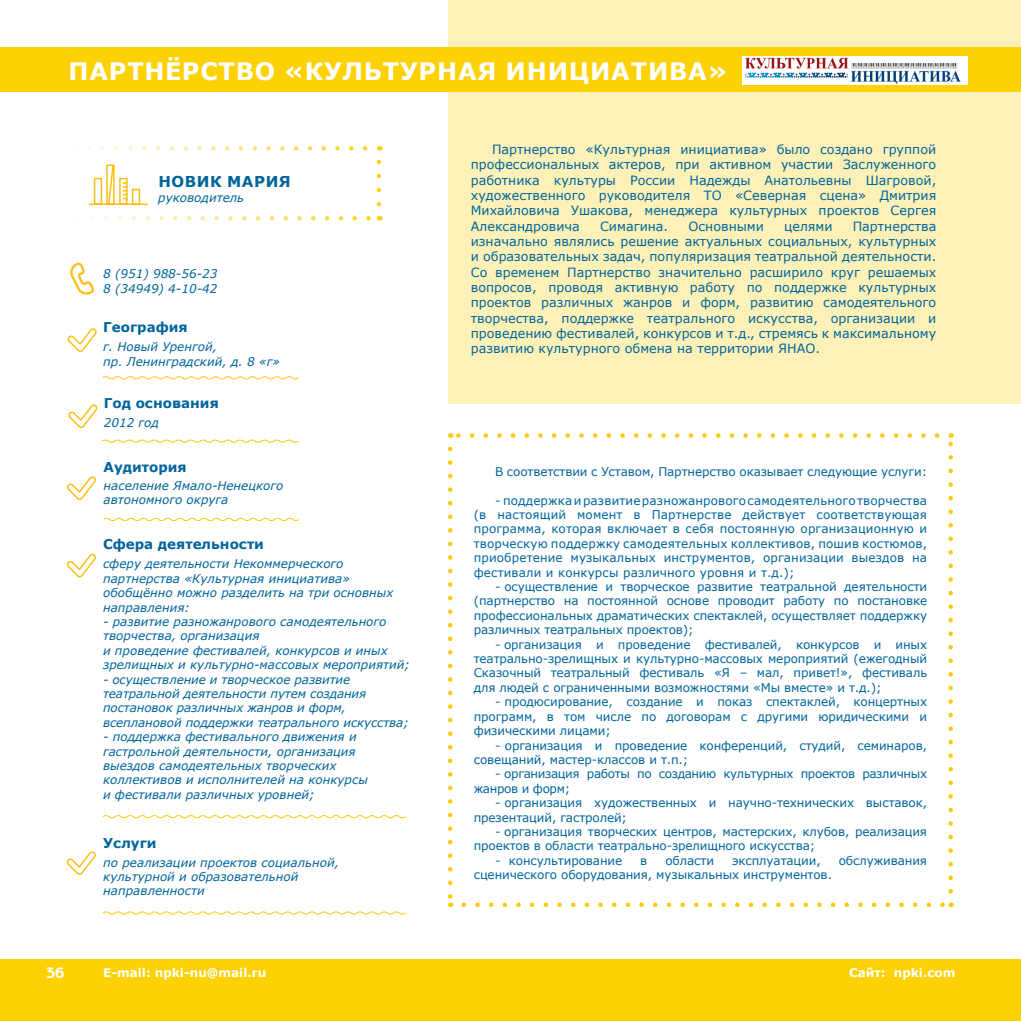
<style>
.page{position:relative;width:1021px;height:1021px;background:#fff}
.page>*{position:absolute;margin:0;border:0;box-sizing:border-box;transform-origin:0 0}
.t1{font:700 24px "Verdana";letter-spacing:.035em;color:#fff}
.t2{font:700 15px "Verdana";letter-spacing:.035em;color:#00659c}
.t3{font:15px "Benguiat Gothic Bold ITC";color:#fff}
.t4{font:700 13.5px "Verdana";color:#00659c}
.t5{font:12.75px/15.3px "Verdana";color:#00659c;text-align:justify}
.t6{font:12px/14.4px "Verdana";letter-spacing:-.01em;color:#00659c;text-align:justify}
.t7{font:italic 12px/14.4px "Verdana";color:#00659c}
.t8{font:12px/14.4px "Verdana";letter-spacing:-.03em;color:#00659c}
.t9{font:700 12px "Verdana";color:#fff}
</style>
<div class="page">
<div style="left:0;top:959px;width:1020px;height:61px;background:#fed105"></div>
<div style="left:448px;top:0;width:572px;height:403px;background:#fef1b7"></div>
<div style="left:0;top:48px;width:1020px;height:44px;background:#fed105"></div>
<svg style="left:464px;top:902px;width:479px;height:5px"></svg>
<svg style="left:457px;top:433px;width:480px;height:5px"></svg>
<svg style="left:448px;top:449px;width:4px;height:458px"></svg>
<svg style="left:948px;top:433px;width:4px;height:458px"></svg>
<svg style="left:80px;top:216px;width:291px;height:4px"></svg>
<svg style="left:87px;top:146px;width:278px;height:5px"></svg>
<svg style="left:376px;top:146px;width:5px;height:58px"></svg>
<svg style="left:88px;top:164px;width:61px;height:42px"></svg>
<svg style="left:70px;top:262px;width:24px;height:33px"></svg>
<svg style="left:102px;top:376px;width:197px;height:4px"></svg>
<svg style="left:102px;top:439px;width:197px;height:4px"></svg>
<svg style="left:102px;top:815px;width:304px;height:4px"></svg>
<svg style="left:102px;top:911px;width:304px;height:4px"></svg>
<svg style="left:103px;top:517px;width:197px;height:4px"></svg>
<svg style="left:67px;top:328px;width:30px;height:24px"></svg>
<svg style="left:68px;top:404px;width:30px;height:24px"></svg>
<svg style="left:66px;top:553px;width:30px;height:25px"></svg>
<svg style="left:67px;top:476px;width:29px;height:24px"></svg>
<svg style="left:66px;top:851px;width:30px;height:24px"></svg>
<img style="left:742px;top:56px;width:225px;height:29px">
<p class="t1" style="left:68px;top:54px;width:660px">ПАРТНЁРСТВО «КУЛЬТУРНАЯ ИНИЦИАТИВА»</p>
<p class="t3" style="left:46px;top:962px;width:19px">36</p>
<p class="t2" style="left:158px;top:171px;width:134px">НОВИК МАРИЯ</p>
<p class="t7" style="left:158px;top:190px;width:87px">руководитель</p>
<p class="t7" style="left:103px;top:267px;width:116px">8 (951) 988-56-23</p>
<p class="t7" style="left:103px;top:281px;width:116px">8 (34949) 4-10-42</p>
<p class="t4" style="left:103px;top:318px;width:86px">География</p>
<p class="t7" style="left:103px;top:339px;width:178px">г. Новый Уренгой,<br>пр. Ленинградский, д. 8 «г»</p>
<p class="t4" style="left:104px;top:394px;width:116px">Год основания</p>
<p class="t7" style="left:104px;top:415px;width:57px">2012 год</p>
<p class="t4" style="left:104px;top:458px;width:85px">Аудитория</p>
<p class="t7" style="left:104px;top:479px;width:181px;line-height:13.5px">население Ямало-Ненецкого автономного округа</p>
<p class="t4" style="left:103px;top:535px;width:162px">Сфера деятельности</p>
<p class="t7" style="left:103px;top:556px;width:292px">сферу деятельности Некоммерческого партнерства «Культурная инициатива» обобщённо можно разделить на три основных направления:</p>
<p class="t7" style="left:103px;top:614px;width:308px">- развитие разножанрового самодеятельного творчества, организация<br>и проведение фестивалей, конкурсов и иных зрелищных и культурно-массовых мероприятий;</p>
<p class="t7" style="left:103px;top:672px;width:307px">- осуществление и творческое развитие театральной деятельности путем создания постановок различных жанров и форм, всеплановой поддержки театрального искусства;</p>
<p class="t7" style="left:103px;top:729px;width:266px">- поддержка фестивального движения и гастрольной деятельности, организация выездов самодеятельных творческих коллективов и исполнителей на конкурсы и фестивали различных уровней;</p>
<p class="t4" style="left:103px;top:833px;width:55px">Услуги</p>
<p class="t7" style="left:103px;top:854px;width:237px">по реализации проектов социальной, культурной и образовательной направленности</p>
<p class="t5" style="left:471px;top:142px;width:467px;text-indent:21px">Партнерство «Культурная инициатива» было создано группой профессиональных актеров, при активном участии Заслуженного работника культуры России Надежды Анатольевны Шагровой, художественного руководителя ТО «Северная сцена» Дмитрия Михайловича Ушакова, менеджера культурных проектов Сергея Александровича</p>
<p class="t5" style="left:600px;top:218px;width:70px">Симагина.</p>
<p class="t5" style="left:688px;top:218px;width:77px">Основными</p>
<p class="t5" style="left:784px;top:218px;width:50px">целями</p>
<p class="t5" style="left:471px;top:218px;width:467px;text-indent:382px">Партнерства изначально являлись решение актуальных социальных, культурных и образовательных задач, популяризация театральной деятельности.<br>Со временем Партнерство значительно расширило круг решаемых вопросов, проводя активную работу по поддержке культурных проектов различных жанров и форм, развитию самодеятельного творчества, поддержке театрального искусства, организации и проведению фестивалей, конкурсов и т.д., стремясь к максимальному развитию культурного обмена на территории ЯНАО.</p>
<p class="t6" style="left:495px;top:464px;width:433px">В соответствии с Уставом, Партнерство оказывает следующие услуги:</p>
<p class="t6" style="left:473px;top:493px;width:455px;text-indent:21px">- поддержка и развитие разножанрового самодеятельного творчества (в настоящий момент в Партнерстве действует соответствующая программа, которая включает в себя постоянную организационную и творческую поддержку самодеятельных коллективов, пошив костюмов, приобретение музыкальных инструментов, организации выездов на фестивали и конкурсы различного уровня и т.д.);</p>
<p class="t6" style="left:473px;top:579px;width:455px;text-indent:21px">- осуществление и творческое развитие театральной деятельности (партнерство на постоянной основе проводит работу по постановке профессиональных драматических спектаклей, осуществляет поддержку различных театральных проектов);</p>
<p class="t6" style="left:473px;top:637px;width:455px;text-indent:21px">- организация и проведение фестивалей, конкурсов и иных театрально-зрелищных и культурно-массовых мероприятий (ежегодный Сказочный театральный фестиваль «Я – мал, привет!», фестиваль для людей с ограниченными возможностями «Мы вместе» и т.д.);</p>
<p class="t6" style="left:473px;top:694px;width:455px;text-indent:21px">- продюсирование, создание и показ спектаклей, концертных программ, в том числе по договорам с другими юридическими и физическими лицами;</p>
<p class="t6" style="left:473px;top:737px;width:455px;text-indent:21px">- организация и проведение конференций, студий, семинаров, совещаний, мастер-классов и т.п.;</p>
<p class="t8" style="left:473px;top:766px;width:455px;text-indent:21px">- организация работы по созданию культурных проектов различных жанров и форм;</p>
<p class="t6" style="left:473px;top:795px;width:455px;text-indent:21px">- организация художественных и научно-технических выставок, презентаций, гастролей;</p>
<p class="t6" style="left:473px;top:824px;width:455px;text-indent:21px">- организация творческих центров, мастерских, клубов, реализация проектов в области театрально-зрелищного искусства;</p>
<p class="t6" style="left:495px;top:853px;width:129px">- консультирование</p>
<p class="t6" style="left:640px;top:853px;width:9px">в</p>
<p class="t6" style="left:665px;top:853px;width:50px">области</p>
<p class="t6" style="left:732px;top:853px;width:90px">эксплуатации,</p>
<p class="t6" style="left:838px;top:853px;width:90px">обслуживания</p>
<p class="t6" style="left:473px;top:867px;width:360px">сценического оборудования, музыкальных инструментов.</p>
<p class="t9" style="left:103px;top:964px;width:165px">E-mail: npki-nu@mail.ru</p>
<p class="t9" style="left:849px;top:964px;width:108px">Сайт: npki.com</p>
</div>
